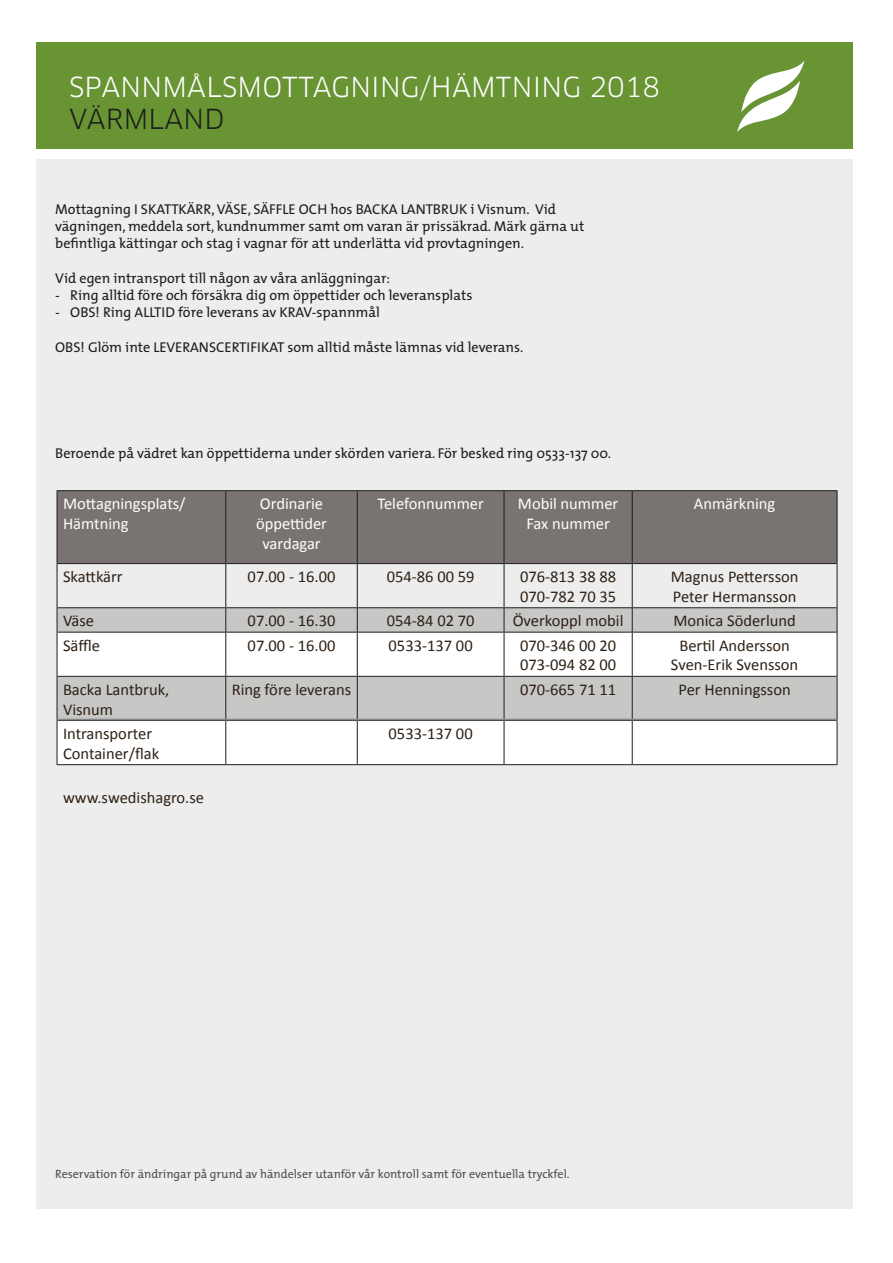
<style>
.page{position:relative;width:893px;height:1263px;background:#fff}
.page>*{position:absolute;margin:0;border:0;box-sizing:border-box;transform-origin:0 0}
.t1{font:27px "Clan OT";letter-spacing:.01em;color:#fff}
.t2{font:27px "Clan OT";letter-spacing:.01em;color:#1d1d1b}
.t3{font:16.5px/19.8px "Calibri";color:#2e2116}
.t4{font:16.5px/19.8px "Calibri";color:#fff;text-align:center}
.t5{font:14.25px/17.2px "The Mix";color:#1d1d1b}
.t6{font:12px "The Mix";color:#544e49}
</style>
<div class="page">
<div style="left:36px;top:159px;width:817px;height:1050px;background:#ededed"></div>
<div style="left:36px;top:42px;width:817px;height:107px;background:#689434"></div>
<svg style="left:737px;top:61px;width:67px;height:71px"></svg>
<div style="left:58px;top:491px;width:779px;height:72px;background:#797471"></div>
<svg style="left:58px;top:608px;width:779px;height:24px;background:#c2c2c1"></svg>
<svg style="left:58px;top:633px;width:779px;height:131px;background:#ebebeb"></svg>
<hr style="left:57px;top:563px;width:168px;height:1px;background:#1d1d1b">
<hr style="left:226px;top:563px;width:131px;height:1px;background:#1d1d1b">
<hr style="left:358px;top:563px;width:146px;height:1px;background:#1d1d1b">
<hr style="left:504px;top:563px;width:128px;height:1px;background:#1d1d1b">
<hr style="left:633px;top:563px;width:204px;height:1px;background:#1d1d1b">
<hr style="left:57px;top:607px;width:168px;height:1px;background:#1d1d1b">
<hr style="left:226px;top:607px;width:131px;height:1px;background:#1d1d1b">
<hr style="left:358px;top:607px;width:146px;height:1px;background:#1d1d1b">
<hr style="left:504px;top:607px;width:128px;height:1px;background:#1d1d1b">
<hr style="left:633px;top:607px;width:204px;height:1px;background:#1d1d1b">
<hr style="left:57px;top:632px;width:168px;height:1px;background:#1d1d1b">
<hr style="left:226px;top:632px;width:131px;height:1px;background:#1d1d1b">
<hr style="left:358px;top:632px;width:146px;height:1px;background:#1d1d1b">
<hr style="left:504px;top:632px;width:128px;height:1px;background:#1d1d1b">
<hr style="left:633px;top:632px;width:204px;height:1px;background:#1d1d1b">
<hr style="left:57px;top:676px;width:168px;height:1px;background:#1d1d1b">
<hr style="left:226px;top:676px;width:131px;height:1px;background:#1d1d1b">
<hr style="left:358px;top:676px;width:146px;height:1px;background:#1d1d1b">
<hr style="left:504px;top:676px;width:128px;height:1px;background:#1d1d1b">
<hr style="left:633px;top:676px;width:204px;height:1px;background:#1d1d1b">
<hr style="left:57px;top:720px;width:168px;height:1px;background:#1d1d1b">
<hr style="left:226px;top:720px;width:131px;height:1px;background:#1d1d1b">
<hr style="left:358px;top:720px;width:146px;height:1px;background:#1d1d1b">
<hr style="left:504px;top:720px;width:128px;height:1px;background:#1d1d1b">
<hr style="left:633px;top:720px;width:204px;height:1px;background:#1d1d1b">
<hr style="left:57px;top:490px;width:169px;height:1px;background:#1d1d1b">
<hr style="left:57px;top:491px;width:1px;height:73px;background:#1d1d1b">
<hr style="left:226px;top:490px;width:131px;height:1px;background:#1d1d1b">
<hr style="left:225px;top:491px;width:1px;height:73px;background:#1d1d1b">
<hr style="left:357px;top:490px;width:147px;height:1px;background:#1d1d1b">
<hr style="left:357px;top:491px;width:1px;height:73px;background:#1d1d1b">
<hr style="left:504px;top:490px;width:128px;height:1px;background:#1d1d1b">
<hr style="left:504px;top:491px;width:1px;height:73px;background:#1d1d1b">
<hr style="left:632px;top:490px;width:205px;height:1px;background:#1d1d1b">
<hr style="left:632px;top:491px;width:1px;height:73px;background:#1d1d1b">
<hr style="left:837px;top:491px;width:1px;height:73px;background:#1d1d1b">
<hr style="left:57px;top:564px;width:1px;height:44px;background:#1d1d1b">
<hr style="left:225px;top:564px;width:1px;height:44px;background:#1d1d1b">
<hr style="left:357px;top:564px;width:1px;height:44px;background:#1d1d1b">
<hr style="left:504px;top:564px;width:1px;height:44px;background:#1d1d1b">
<hr style="left:632px;top:564px;width:1px;height:44px;background:#1d1d1b">
<hr style="left:837px;top:564px;width:1px;height:44px;background:#1d1d1b">
<svg style="left:57px;top:608px;width:1px;height:24px"></svg>
<svg style="left:225px;top:608px;width:1px;height:24px"></svg>
<svg style="left:357px;top:608px;width:1px;height:24px"></svg>
<svg style="left:504px;top:608px;width:1px;height:24px"></svg>
<svg style="left:632px;top:608px;width:1px;height:24px"></svg>
<svg style="left:837px;top:608px;width:1px;height:24px"></svg>
<hr style="left:57px;top:632px;width:1px;height:44px;background:#1d1d1b">
<hr style="left:225px;top:632px;width:1px;height:44px;background:#1d1d1b">
<hr style="left:357px;top:632px;width:1px;height:44px;background:#1d1d1b">
<hr style="left:504px;top:632px;width:1px;height:44px;background:#1d1d1b">
<hr style="left:632px;top:632px;width:1px;height:44px;background:#1d1d1b">
<hr style="left:837px;top:632px;width:1px;height:44px;background:#1d1d1b">
<hr style="left:57px;top:676px;width:1px;height:44px;background:#1d1d1b">
<hr style="left:225px;top:676px;width:1px;height:44px;background:#1d1d1b">
<hr style="left:357px;top:676px;width:1px;height:44px;background:#1d1d1b">
<hr style="left:504px;top:676px;width:1px;height:44px;background:#1d1d1b">
<hr style="left:632px;top:676px;width:1px;height:44px;background:#1d1d1b">
<hr style="left:837px;top:676px;width:1px;height:44px;background:#1d1d1b">
<hr style="left:57px;top:720px;width:1px;height:44px;background:#1d1d1b">
<hr style="left:225px;top:720px;width:1px;height:44px;background:#1d1d1b">
<hr style="left:357px;top:720px;width:1px;height:44px;background:#1d1d1b">
<hr style="left:504px;top:720px;width:1px;height:44px;background:#1d1d1b">
<hr style="left:632px;top:720px;width:1px;height:44px;background:#1d1d1b">
<hr style="left:837px;top:720px;width:1px;height:44px;background:#1d1d1b">
<hr style="left:57px;top:764px;width:169px;height:1px;background:#1d1d1b">
<hr style="left:226px;top:764px;width:131px;height:1px;background:#1d1d1b">
<hr style="left:357px;top:764px;width:147px;height:1px;background:#1d1d1b">
<hr style="left:504px;top:764px;width:128px;height:1px;background:#1d1d1b">
<hr style="left:632px;top:764px;width:205px;height:1px;background:#1d1d1b">
<hr style="left:57px;top:719px;width:780px;height:1px;background:#878787">
<h1 class="t1" style="left:69px;top:71px;width:593px">SPANNMÅLSMOTTAGNING/HÄMTNING 2018</h1>
<h1 class="t2" style="left:69px;top:103px;width:157px">VÄRMLAND</h1>
<p class="t5" style="left:55px;top:201px;width:530px">Mottagning I SKATTKÄRR, VÄSE, SÄFFLE OCH hos BACKA LANTBRUK i Visnum. Vid vägningen, meddela sort, kundnummer samt om varan är prissäkrad. Märk gärna ut befintliga kättingar och stag i vagnar för att underlätta vid provtagningen.</p>
<p class="t5" style="left:55px;top:270px;width:336px">Vid egen intransport till någon av våra anläggningar:</p>
<p class="t5" style="left:55px;top:287px;width:419px">- Ring alltid före och försäkra dig om öppettider och leveransplats</p>
<p class="t5" style="left:55px;top:304px;width:326px">- OBS! Ring ALLTID före leverans av KRAV-spannmål</p>
<p class="t5" style="left:55px;top:339px;width:470px">OBS! Glöm inte LEVERANSCERTIFIKAT som alltid måste lämnas vid leverans.</p>
<p class="t5" style="left:55px;top:444px;width:557px">Beroende på vädret kan öppettiderna under skörden variera. För besked ring 0533-137 00.</p>
<p class="t4" style="left:63px;top:494px;width:124px;text-align:left">Mottagningsplats/<br>Hämtning</p>
<p class="t4" style="left:256px;top:494px;width:72px">Ordinarie öppettider vardagar</p>
<p class="t4" style="left:377px;top:494px;width:108px">Telefonnummer</p>
<p class="t4" style="left:518px;top:494px;width:102px">Mobil nummer<br>Fax nummer</p>
<p class="t4" style="left:694px;top:494px;width:83px">Anmärkning</p>
<p class="t3" style="left:63px;top:567px;width:61px">Skattkärr</p>
<p class="t3" style="left:248px;top:567px;width:89px">07.00 - 16.00</p>
<p class="t3" style="left:387px;top:567px;width:89px">054-86 00 59</p>
<p class="t3" style="left:520px;top:567px;width:98px">076-813 38 88<br>070-782 70 35</p>
<p class="t3" style="left:671px;top:567px;width:129px">Magnus Pettersson<br>Peter Hermansson</p>
<p class="t3" style="left:63px;top:611px;width:33px">Väse</p>
<p class="t3" style="left:248px;top:611px;width:89px">07.00 - 16.30</p>
<p class="t3" style="left:387px;top:611px;width:89px">054-84 02 70</p>
<p class="t3" style="left:513px;top:611px;width:112px">Överkoppl mobil</p>
<p class="t3" style="left:673px;top:611px;width:124px">Monica Söderlund</p>
<p class="t3" style="left:63px;top:635px;width:38px">Säffle</p>
<p class="t3" style="left:248px;top:635px;width:89px">07.00 - 16.00</p>
<p class="t3" style="left:389px;top:635px;width:86px">0533-137 00</p>
<p class="t3" style="left:520px;top:635px;width:98px">070-346 00 20<br>073-094 82 00</p>
<p class="t3" style="left:671px;top:635px;width:129px;text-align:center">Bertil Andersson<br>Sven-Erik Svensson</p>
<p class="t3" style="left:63px;top:679px;width:108px">Backa Lantbruk,<br>Visnum</p>
<p class="t3" style="left:232px;top:679px;width:121px">Ring före leverans</p>
<p class="t3" style="left:520px;top:679px;width:98px">070-665 71 11</p>
<p class="t3" style="left:678px;top:679px;width:114px">Per Henningsson</p>
<p class="t3" style="left:63px;top:723px;width:98px">Intransporter<br>Container/flak</p>
<p class="t3" style="left:389px;top:723px;width:86px">0533-137 00</p>
<p class="t3" style="left:63px;top:787px;width:143px">www.swedishagro.se</p>
<p class="t6" style="left:55px;top:1167px;width:516px">Reservation för ändringar på grund av händelser utanför vår kontroll samt för eventuella tryckfel.</p>
</div>
